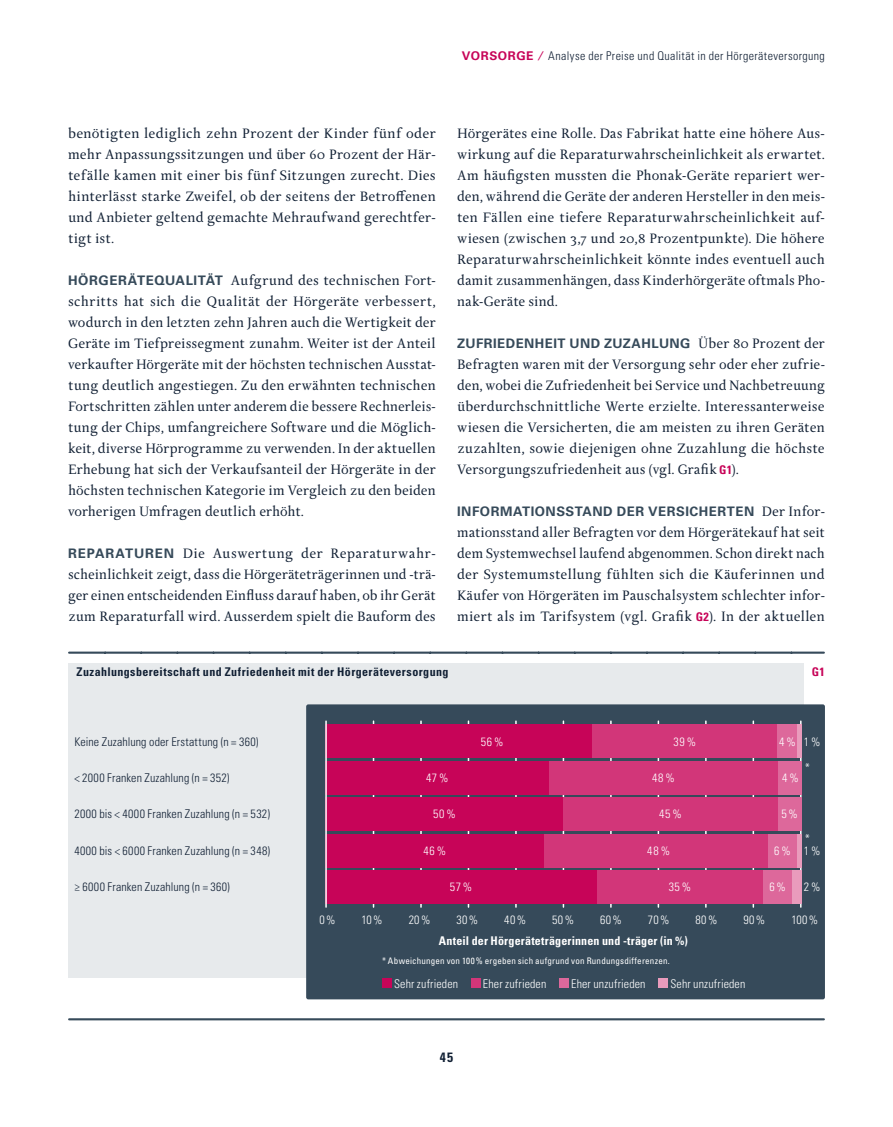
<style>
.page{position:relative;width:893px;height:1127px;background:#fff}
.page>*{position:absolute;margin:0;border:0;box-sizing:border-box;transform-origin:0 0}
._02b_Zwischentitel_H{font:14.7px/21px "Delicato Pro";color:#122135;text-align:justify}
._03_Grundtext{font:14.7px/21px "Delicato Pro";color:#122135;text-align:justify}
.t1{font:700 condensed 13.5px "Univers LT Std";color:#122135}
._02b_Zwischentitel_H-2{font:700 13.2px "Univers LT Std";letter-spacing:.035em;color:#364a5a}
._08_Tabelle_rechts_n{font:300 condensed 12px "Univers LT Std";letter-spacing:.02em;color:#122135}
._08_Tabelle_rechts_n-2{font:300 condensed 12px "Univers LT Std";letter-spacing:.015em;color:#fff}
.P__08_Tabelle_Grafi{font:700 condensed 12px "Univers LT Std";letter-spacing:.035em;color:#122135}
._08_Tabelle_links_bo{font:300 condensed 12px "Univers LT Std";letter-spacing:.06em;color:#fff}
._08_Tabelle_rechts_n-3{font:700 condensed 12px "Univers LT Std";letter-spacing:.01em;color:#fff}
.t2{font:700 12px "Univers LT Std";color:#c70458}
.P__08_Tabelle_Grafi-2{font:700 condensed 12px "Univers LT Std";color:#c70458}
.P__08_Tabelle_Legen{font:condensed 9px "Univers LT Std";letter-spacing:.025em;color:#fff}
.s1{font-weight:700;font-stretch:normal;color:#c70458}
.s2{font-family:"Univers LT Std";font-weight:700;font-size:13.2px;color:#364a5a}
.s3{font-family:"Delicato Pro";font-weight:400;font-size:14.7px;color:#122135}
.s4{font-family:"Univers LT Std";font-weight:700;font-stretch:condensed;font-size:12px;color:#c70458}
</style>
<div class="page">
<div style="left:68px;top:663px;width:736px;height:315px;background:#e7eaec"></div>
<div style="left:306px;top:704px;width:519px;height:295px;background:#364a5a;border-radius:2px"></div>
<svg style="left:69px;top:651px;width:755px;height:3px;background:#6e7c88"></svg>
<div style="left:382px;top:978px;width:9px;height:9px;background:#c70458"></div>
<div style="left:471px;top:978px;width:9px;height:9px;background:#d23679"></div>
<div style="left:559px;top:978px;width:10px;height:9px;background:#dd689b"></div>
<div style="left:658px;top:978px;width:10px;height:9px;background:#e99bbc"></div>
<hr style="left:800px;top:721px;width:1px;height:186px;background:#fff">
<hr style="left:373px;top:721px;width:1px;height:186px;background:#fff">
<hr style="left:420px;top:721px;width:2px;height:186px;background:#fff">
<hr style="left:468px;top:721px;width:1px;height:186px;background:#fff">
<hr style="left:515px;top:721px;width:2px;height:186px;background:#fff">
<hr style="left:563px;top:721px;width:1px;height:186px;background:#fff">
<hr style="left:610px;top:721px;width:2px;height:186px;background:#fff">
<hr style="left:658px;top:721px;width:1px;height:186px;background:#fff">
<hr style="left:705px;top:721px;width:2px;height:186px;background:#fff">
<hr style="left:753px;top:721px;width:1px;height:186px;background:#fff">
<div style="left:325px;top:725px;width:267px;height:33px;background:#c70458"></div>
<div style="left:325px;top:761px;width:224px;height:33px;background:#c70458"></div>
<div style="left:325px;top:834px;width:219px;height:33px;background:#c70458"></div>
<div style="left:325px;top:870px;width:272px;height:33px;background:#c70458"></div>
<div style="left:592px;top:725px;width:186px;height:33px;background:#d23679"></div>
<div style="left:778px;top:725px;width:19px;height:33px;background:#dd689b"></div>
<hr style="left:797px;top:725px;width:4px;height:33px;background:#e99bbc">
<div style="left:549px;top:761px;width:229px;height:33px;background:#d23679"></div>
<div style="left:778px;top:761px;width:23px;height:33px;background:#dd689b"></div>
<div style="left:325px;top:797px;width:238px;height:33px;background:#c70458"></div>
<div style="left:563px;top:797px;width:215px;height:33px;background:#d23679"></div>
<div style="left:778px;top:797px;width:23px;height:33px;background:#dd689b"></div>
<div style="left:544px;top:834px;width:229px;height:33px;background:#d23679"></div>
<div style="left:768px;top:834px;width:29px;height:33px;background:#dd689b"></div>
<hr style="left:797px;top:834px;width:4px;height:33px;background:#e99bbc">
<div style="left:597px;top:870px;width:166px;height:33px;background:#d23679"></div>
<div style="left:763px;top:870px;width:29px;height:33px;background:#dd689b"></div>
<div style="left:792px;top:870px;width:9px;height:33px;background:#e99bbc"></div>
<hr style="left:325px;top:721px;width:2px;height:186px;background:#fff">
<hr style="left:69px;top:1018px;width:755px;height:2px;background:#364a5a">
<p class="t2" style="left:462px;top:48px;width:19px">VORSORGE</p>
<p class="_08_Tabelle_rechts_n" style="left:540px;top:48px;width:286px"><span class="s1">⁄</span> Analyse der Preise und Qualität in der Hörgeräteversorgung</p>
<p class="_03_Grundtext" style="left:68px;top:123px;width:369px">benötigten lediglich zehn Prozent der Kinder fünf oder mehr Anpassungssitzungen und über 60 Prozent der Här&shy;tefälle kamen mit einer bis fünf Sitzungen zurecht. Dies hinterlässt starke Zweifel, ob der seitens der Betroffenen und Anbieter geltend gemachte Mehraufwand gerechtfer&shy;tigt ist.</p>
<p class="_02b_Zwischentitel_H" style="left:68px;top:270px;width:369px"><span class="s2">HÖRGERÄTEQUALITÄT</span> Aufgrund des technischen Fort&shy;schritts hat sich die Qualität der Hörgeräte verbessert, wodurch in den letzten zehn Jahren auch die Wertigkeit der Geräte im Tiefpreissegment zunahm. Weiter ist der Anteil verkaufter Hörgeräte mit der höchsten technischen Ausstat&shy;tung deutlich angestiegen. Zu den erwähnten technischen Fortschritten zählen unter anderem die bessere Rechnerleis&shy;tung der Chips, umfangreichere Software und die Möglich&shy;keit, diverse Hörprogramme zu verwenden. In der aktuellen Erhebung hat sich der Verkaufsanteil der Hörgeräte in der höchsten technischen Kategorie im Vergleich zu den beiden vorherigen Umfragen deutlich erhöht.</p>
<p class="_02b_Zwischentitel_H" style="left:68px;top:543px;width:369px"><span class="s2">REPARATUREN</span> Die Auswertung der Reparaturwahr&shy;scheinlichkeit zeigt, dass die Hörgeräteträgerinnen und -trä&shy;ger einen entscheidenden Einfluss darauf haben, ob ihr Gerät zum Reparaturfall wird. Ausserdem spielt die Bauform des</p>
<p class="_02b_Zwischentitel_H" style="left:457px;top:123px;width:369px">Hörgerätes eine Rolle. Das Fabrikat hatte eine höhere Aus&shy;wirkung auf die Reparaturwahrscheinlichkeit als erwartet.<br>Am häufigsten mussten die Phonak-Geräte repariert wer&shy;den, während die Geräte der anderen Hersteller in den meis&shy;ten Fällen eine tiefere Reparaturwahrscheinlichkeit auf&shy;wiesen (zwischen 3,7 und 20,8 Prozentpunkte). Die höhere Reparaturwahrscheinlichkeit könnte indes eventuell auch damit zusammenhängen, dass Kinderhörgeräte oftmals Pho&shy;nak-Geräte sind.</p>
<p class="_02b_Zwischentitel_H-2" style="left:457px;top:336px;width:369px">ZUFRIEDENHEIT UND ZUZAHLUNG <span class="s3">Über 80 Prozent der</span></p>
<p class="_02b_Zwischentitel_H" style="left:457px;top:354px;width:369px">Befragten waren mit der Versorgung sehr oder eher zufrie&shy;den, wobei die Zufriedenheit bei Service und Nachbetreuung überdurchschnittliche Werte erzielte. Interessanterweise wiesen die Versicherten, die am meisten zu ihren Geräten zuzahlten, sowie diejenigen ohne Zuzahlung die höchste Versorgungszufriedenheit aus (vgl. Grafik <span class="s4">G1</span>).</p>
<p class="_02b_Zwischentitel_H-2" style="left:457px;top:504px;width:369px">INFORMATIONSSTAND DER VERSICHERTEN <span class="s3">Der Infor-</span></p>
<p class="_02b_Zwischentitel_H" style="left:457px;top:522px;width:369px">mationsstand aller Befragten vor dem Hörgerätekauf hat seit dem Systemwechsel laufend abgenommen. Schon direkt nach der Systemumstellung fühlten sich die Käuferinnen und Käufer von Hörgeräten im Pauschalsystem schlechter infor&shy;miert als im Tarifsystem (vgl. Grafik <span class="s4">G2</span>). In der aktuellen</p>
<p class="P__08_Tabelle_Grafi" style="left:77px;top:664px;width:373px">Zuzahlungsbereitschaft und Zufriedenheit mit der Hörgeräteversorgung</p>
<p class="P__08_Tabelle_Grafi-2" style="left:812px;top:664px;width:15px">G1</p>
<p class="_08_Tabelle_rechts_n" style="left:74px;top:734px;width:185px">Keine Zuzahlung oder Erstattung (n = 360)</p>
<p class="_08_Tabelle_rechts_n" style="left:74px;top:770px;width:157px">&lt; 2000 Franken Zuzahlung (n = 352)</p>
<p class="_08_Tabelle_rechts_n" style="left:74px;top:807px;width:197px">2000 bis &lt; 4000 Franken Zuzahlung (n = 532)</p>
<p class="_08_Tabelle_rechts_n" style="left:74px;top:843px;width:197px">4000 bis &lt; 6000 Franken Zuzahlung (n = 348)</p>
<p class="_08_Tabelle_rechts_n" style="left:74px;top:880px;width:157px">≥ 6000 Franken Zuzahlung (n = 360)</p>
<p class="_08_Tabelle_links_bo" style="left:481px;top:734px;width:24px">56%</p>
<p class="_08_Tabelle_links_bo" style="left:674px;top:734px;width:24px">39%</p>
<p class="_08_Tabelle_links_bo" style="left:779px;top:734px;width:18px">4%</p>
<p class="_08_Tabelle_links_bo" style="left:804px;top:734px;width:18px">1%</p>
<p class="_08_Tabelle_links_bo" style="left:805px;top:761px;width:7px">*</p>
<p class="_08_Tabelle_links_bo" style="left:426px;top:770px;width:24px">47%</p>
<p class="_08_Tabelle_links_bo" style="left:652px;top:770px;width:24px">48%</p>
<p class="_08_Tabelle_links_bo" style="left:433px;top:807px;width:24px">50%</p>
<p class="_08_Tabelle_links_bo" style="left:659px;top:807px;width:24px">45%</p>
<p class="_08_Tabelle_links_bo" style="left:781px;top:807px;width:18px">5%</p>
<p class="_08_Tabelle_links_bo" style="left:423px;top:843px;width:24px">46%</p>
<p class="_08_Tabelle_links_bo" style="left:647px;top:843px;width:24px">48%</p>
<p class="_08_Tabelle_links_bo" style="left:774px;top:843px;width:18px">6%</p>
<p class="_08_Tabelle_links_bo" style="left:450px;top:880px;width:24px">57%</p>
<p class="_08_Tabelle_links_bo" style="left:669px;top:880px;width:24px">35%</p>
<p class="_08_Tabelle_links_bo" style="left:769px;top:880px;width:18px">6%</p>
<p class="_08_Tabelle_links_bo" style="left:782px;top:771px;width:18px">4%</p>
<p class="_08_Tabelle_links_bo" style="left:805px;top:831px;width:7px">*</p>
<p class="_08_Tabelle_links_bo" style="left:804px;top:843px;width:18px">1%</p>
<p class="_08_Tabelle_links_bo" style="left:804px;top:880px;width:18px">2%</p>
<p class="_08_Tabelle_rechts_n-2" style="left:319px;top:912px;width:18px">0%</p>
<p class="_08_Tabelle_rechts_n-2" style="left:361px;top:912px;width:23px">10%</p>
<p class="_08_Tabelle_rechts_n-2" style="left:409px;top:912px;width:23px">20%</p>
<p class="_08_Tabelle_rechts_n-2" style="left:456px;top:912px;width:23px">30%</p>
<p class="_08_Tabelle_rechts_n-2" style="left:504px;top:912px;width:23px">40%</p>
<p class="_08_Tabelle_rechts_n-2" style="left:552px;top:912px;width:23px">50%</p>
<p class="_08_Tabelle_rechts_n-2" style="left:600px;top:912px;width:23px">60%</p>
<p class="_08_Tabelle_rechts_n-2" style="left:648px;top:912px;width:23px">70%</p>
<p class="_08_Tabelle_rechts_n-2" style="left:696px;top:912px;width:23px">80%</p>
<p class="_08_Tabelle_rechts_n-2" style="left:743px;top:912px;width:23px">90%</p>
<p class="_08_Tabelle_rechts_n-2" style="left:791px;top:912px;width:28px">100%</p>
<p class="_08_Tabelle_rechts_n-3" style="left:439px;top:933px;width:251px">Anteil der Hörgeräteträgerinnen und -träger (in %)</p>
<p class="P__08_Tabelle_Legen" style="left:382px;top:955px;width:289px">* Abweichungen von 100% ergeben sich aufgrund von Rundungsdifferenzen.</p>
<p class="_08_Tabelle_rechts_n-2" style="left:394px;top:976px;width:66px">Sehr zufrieden</p>
<p class="_08_Tabelle_rechts_n-2" style="left:483px;top:976px;width:65px">Eher zufrieden</p>
<p class="_08_Tabelle_rechts_n-2" style="left:571px;top:976px;width:76px">Eher unzufrieden</p>
<p class="_08_Tabelle_rechts_n-2" style="left:670px;top:976px;width:76px">Sehr unzufrieden</p>
<p class="t1" style="left:440px;top:1049px;width:15px">45</p>
</div>
